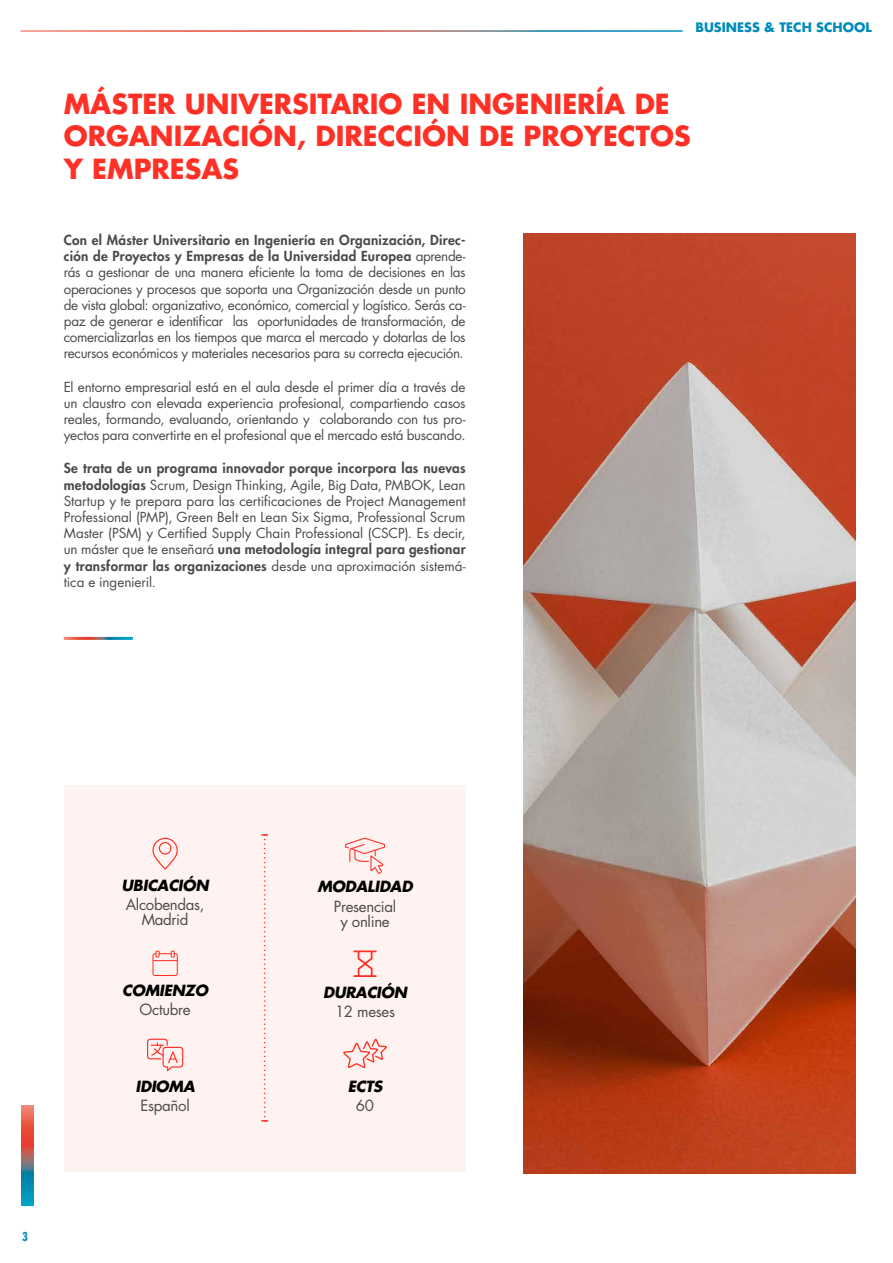
<style>
.page{position:relative;width:893px;height:1263px;background:#fff}
.page>*{position:absolute;margin:0;border:0;box-sizing:border-box;transform-origin:0 0}
.t1{font:700 27px/32.4px "Futura Std";color:#ff3126}
.t2{font:15px/15px "Futura Std";letter-spacing:-.02em;color:#4a4a49;text-align:center}
.t3{font:italic 700 15px "Futura Std";letter-spacing:-.02em;color:#000}
.t4{font:13.5px/16.2px "Futura Std";letter-spacing:-.015em;color:#4a4a49;text-align:justify}
.t5{font:700 12.75px "Futura Std";color:#008bb9}
.t6{font:700 condensed 12px "Futura Std";color:#008bb9}
.s1{font-weight:800}
</style>
<div class="page">
<div style="left:21px;top:1106px;width:12px;height:21px;background:#f18a7c"></div>
<div style="left:21px;top:1107px;width:12px;height:21px;background:#f08475"></div>
<div style="left:21px;top:1109px;width:12px;height:21px;background:#f08271"></div>
<div style="left:21px;top:1110px;width:12px;height:21px;background:#ef7c6a"></div>
<div style="left:21px;top:1112px;width:12px;height:21px;background:#ee7562"></div>
<div style="left:21px;top:1115px;width:12px;height:21px;background:#ed6c58"></div>
<div style="left:21px;top:1117px;width:12px;height:21px;background:#ec6650"></div>
<div style="left:21px;top:1120px;width:12px;height:21px;background:#eb5d46"></div>
<div style="left:21px;top:1123px;width:12px;height:21px;background:#ea533d"></div>
<div style="left:21px;top:1125px;width:12px;height:21px;background:#e94d37"></div>
<div style="left:21px;top:1129px;width:12px;height:21px;background:#e94835"></div>
<div style="left:21px;top:1133px;width:12px;height:21px;background:#e84433"></div>
<div style="left:21px;top:1137px;width:12px;height:21px;background:#e83f31"></div>
<div style="left:21px;top:1146px;width:12px;height:21px;background:#e34134"></div>
<div style="left:21px;top:1147px;width:12px;height:21px;background:#df4637"></div>
<div style="left:21px;top:1148px;width:12px;height:21px;background:#db4a3b"></div>
<div style="left:21px;top:1149px;width:12px;height:21px;background:#d55040"></div>
<div style="left:21px;top:1150px;width:12px;height:21px;background:#d15445"></div>
<div style="left:21px;top:1151px;width:12px;height:21px;background:#cb594a"></div>
<div style="left:21px;top:1152px;width:12px;height:21px;background:#c75c4d"></div>
<div style="left:21px;top:1153px;width:12px;height:21px;background:#c25f51"></div>
<div style="left:21px;top:1154px;width:12px;height:21px;background:#bc6357"></div>
<div style="left:21px;top:1155px;width:12px;height:21px;background:#b7665a"></div>
<div style="left:21px;top:1156px;width:12px;height:21px;background:#b1695e"></div>
<div style="left:21px;top:1157px;width:12px;height:21px;background:#aa6b63"></div>
<div style="left:21px;top:1158px;width:12px;height:21px;background:#a56e67"></div>
<div style="left:21px;top:1159px;width:12px;height:21px;background:#9d716c"></div>
<div style="left:21px;top:1160px;width:12px;height:21px;background:#977270"></div>
<div style="left:21px;top:1161px;width:12px;height:21px;background:#917473"></div>
<div style="left:21px;top:1162px;width:12px;height:21px;background:#887679"></div>
<div style="left:21px;top:1163px;width:12px;height:21px;background:#81777c"></div>
<div style="left:21px;top:1164px;width:12px;height:21px;background:#777980"></div>
<div style="left:21px;top:1165px;width:12px;height:21px;background:#6f7a84"></div>
<div style="left:21px;top:1166px;width:12px;height:21px;background:#667b87"></div>
<div style="left:21px;top:1167px;width:12px;height:21px;background:#597c8c"></div>
<div style="left:21px;top:1168px;width:12px;height:21px;background:#4f7d8f"></div>
<div style="left:21px;top:1169px;width:12px;height:21px;background:#447d92"></div>
<div style="left:21px;top:1170px;width:12px;height:21px;background:#2f7e96"></div>
<div style="left:21px;top:1171px;width:12px;height:21px;background:#187e9a"></div>
<div style="left:21px;top:1172px;width:12px;height:21px;background:#007fa0"></div>
<div style="left:21px;top:1174px;width:12px;height:21px;background:#007fa7"></div>
<div style="left:21px;top:1176px;width:12px;height:21px;background:#0081ab"></div>
<div style="left:21px;top:1179px;width:12px;height:21px;background:#0085af"></div>
<div style="left:21px;top:1182px;width:12px;height:21px;background:#0089b2"></div>
<div style="left:21px;top:1184px;width:12px;height:21px;background:#0097bf"></div>
<div style="left:64px;top:784px;width:402px;height:387px;background:#fff3f2"></div>
<img style="left:524px;top:234px;width:331px;height:940px">
<svg style="left:261px;top:834px;width:7px;height:287px"></svg>
<svg style="left:353px;top:950px;width:24px;height:27px"></svg>
<svg style="left:343px;top:1038px;width:44px;height:30px"></svg>
<svg style="left:345px;top:838px;width:40px;height:36px"></svg>
<svg style="left:152px;top:951px;width:26px;height:25px"></svg>
<svg style="left:147px;top:1039px;width:36px;height:32px"></svg>
<svg style="left:153px;top:838px;width:25px;height:32px"></svg>
<p class="t5" style="left:695px;top:19px;width:178px">BUSINESS &amp; TECH SCHOOL</p>
<h1 class="t1" style="left:64px;top:87px;width:628px">MÁSTER UNIVERSITARIO EN INGENIERÍA DE<br>ORGANIZACIÓN, DIRECCIÓN DE PROYECTOS<br>Y EMPRESAS</h1>
<p class="t4" style="left:64px;top:232px;width:403px"><span class="s1">Con el Máster Universitario en Ingeniería en Organización, Direc&shy;ción de Proyectos y Empresas de la Universidad Europea</span> aprende&shy;rás a gestionar de una manera eficiente la toma de decisiones en las operaciones y procesos que soporta una Organización desde un punto de vista global: organizativo, económico, comercial y logístico. Serás ca&shy;paz de generar e identificar las oportunidades de transformación, de comercializarlas en los tiempos que marca el mercado y dotarlas de los recursos económicos y materiales necesarios para su correcta ejecución.</p>
<p class="t4" style="left:64px;top:379px;width:403px">El entorno empresarial está en el aula desde el primer día a través de un claustro con elevada experiencia profesional, compartiendo casos reales, formando, evaluando, orientando y colaborando con tus pro&shy;yectos para convertirte en el profesional que el mercado está buscando.</p>
<p class="t4" style="left:64px;top:461px;width:403px"><span class="s1">Se trata de un programa innovador porque incorpora las nuevas metodologías</span> Scrum, Design Thinking, Agile, Big Data, PMBOK, Lean Startup y te prepara para las certificaciones de Project Management Professional (PMP), Green Belt en Lean Six Sigma, Professional Scrum Master (PSM) y Certified Supply Chain Professional (CSCP). Es decir, un máster que te enseñará <span class="s1">una metodología integral para gestionar y transformar las organizaciones</span> desde una aproximación sistemá&shy;tica e ingenieril.</p>
<p class="t6" style="left:22px;top:1229px;width:7px">3</p>
<p class="t3" style="left:122px;top:875px;width:89px">UBICACIÓN</p>
<p class="t2" style="left:126px;top:897px;width:80px">Alcobendas,<br>Madrid</p>
<p class="t3" style="left:122px;top:981px;width:88px">COMIENZO</p>
<p class="t2" style="left:140px;top:1002px;width:53px">Octubre</p>
<p class="t3" style="left:136px;top:1076px;width:61px">IDIOMA</p>
<p class="t2" style="left:141px;top:1098px;width:51px">Español</p>
<p class="t3" style="left:317px;top:877px;width:97px">MODALIDAD</p>
<p class="t2" style="left:334px;top:899px;width:64px">Presencial y online</p>
<p class="t3" style="left:323px;top:982px;width:86px">DURACIÓN</p>
<p class="t2" style="left:335px;top:1004px;width:62px">12 meses</p>
<p class="t3" style="left:348px;top:1076px;width:36px">ECTS</p>
<p class="t2" style="left:356px;top:1098px;width:20px">60</p>
</div>
